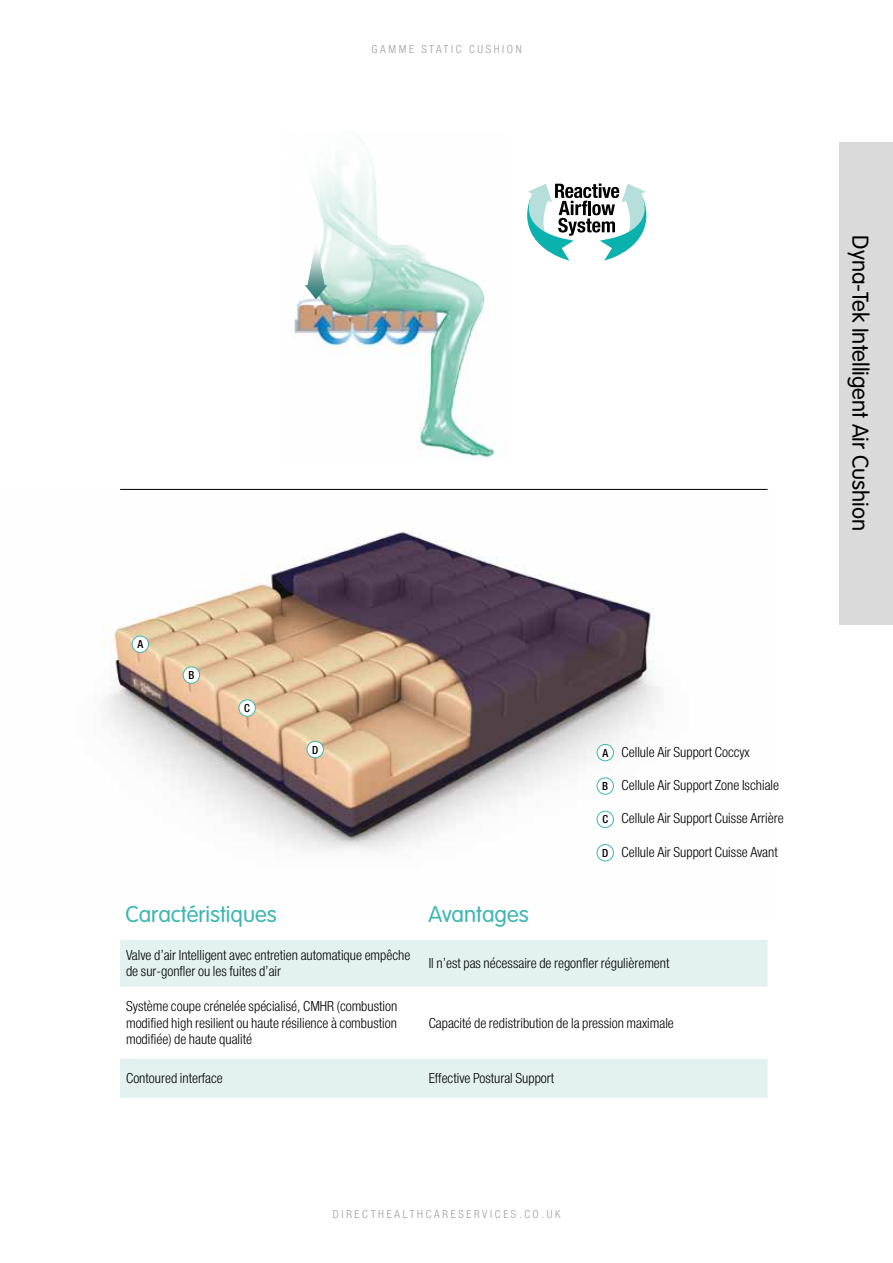
<style>
.page{position:relative;width:893px;height:1263px;background:#fff}
.page>*{position:absolute;margin:0;border:0;box-sizing:border-box;transform-origin:0 0}
.t1{font:300 22.5px "VAG Rounded";color:#000}
.t2{font:300 22.5px "VAG Rounded";color:#3db7b0}
.t3{font:15px/16.5px "Helvetica Neue H47";color:#000}
.t4{font:12px "Helvetica Neue H47";letter-spacing:.22em;color:#9d9d9c}
.t5{font:12px "Helvetica Neue H67";color:#000}
.s1{font-family:"Helvetica Neue H67";font-size:12px}
</style>
<div class="page">
<img style="left:102px;top:530px;width:557px;height:332px">
<div style="left:132px;top:636px;width:17px;height:16px;background:#fff;border-radius:50%"></div>
<div style="left:132px;top:636px;width:17px;height:17px;border:1px solid #3db7b0;border-radius:50%"></div>
<div style="left:183px;top:667px;width:17px;height:16px;background:#fff;border-radius:50%"></div>
<div style="left:183px;top:666px;width:17px;height:17px;border:1px solid #3db7b0;border-radius:50%"></div>
<div style="left:239px;top:700px;width:16px;height:16px;background:#fff;border-radius:50%"></div>
<div style="left:239px;top:699px;width:17px;height:17px;border:1px solid #3db7b0;border-radius:50%"></div>
<div style="left:307px;top:741px;width:16px;height:17px;background:#fff;border-radius:50%"></div>
<div style="left:307px;top:741px;width:17px;height:17px;border:1px solid #3db7b0;border-radius:50%"></div>
<div style="left:597px;top:744px;width:16px;height:17px;background:#fff;border-radius:50%"></div>
<div style="left:597px;top:744px;width:17px;height:17px;border:1px solid #3db7b0;border-radius:50%"></div>
<div style="left:597px;top:778px;width:16px;height:16px;background:#fff;border-radius:50%"></div>
<div style="left:597px;top:777px;width:17px;height:17px;border:1px solid #3db7b0;border-radius:50%"></div>
<div style="left:597px;top:811px;width:16px;height:17px;background:#fff;border-radius:50%"></div>
<div style="left:597px;top:811px;width:17px;height:17px;border:1px solid #3db7b0;border-radius:50%"></div>
<div style="left:597px;top:844px;width:16px;height:17px;background:#fff;border-radius:50%"></div>
<div style="left:597px;top:844px;width:17px;height:17px;border:1px solid #3db7b0;border-radius:50%"></div>
<svg style="left:120px;top:940px;width:648px;height:158px;fill:#e3f2f1"></svg>
<div style="left:840px;top:142px;width:53px;height:483px;background:#dadada"></div>
<img style="left:294px;top:138px;width:202px;height:320px">
<img style="left:305px;top:241px;width:22px;height:58px">
<svg style="left:527px;top:184px;width:119px;height:76px"></svg>
<hr style="left:120px;top:489px;width:648px;height:1px;background:#000">
<p class="t4" style="left:372px;top:41px;width:152px">GAMME STATIC CUSHION</p>
<p class="t5" style="left:138px;top:636px;width:7px">A</p>
<p class="t5" style="left:188px;top:667px;width:8px">B</p>
<p class="t5" style="left:244px;top:700px;width:7px">C</p>
<p class="t5" style="left:312px;top:741px;width:8px">D</p>
<p class="t3" style="left:602px;top:745px;width:149px"><span class="s1">A</span> Cellule Air Support Coccyx</p>
<p class="t3" style="left:602px;top:778px;width:178px"><span class="s1">B</span> Cellule Air Support Zone Ischiale</p>
<p class="t3" style="left:602px;top:811px;width:183px"><span class="s1">C</span> Cellule Air Support Cuisse Arrière</p>
<p class="t3" style="left:602px;top:845px;width:177px"><span class="s1">D</span> Cellule Air Support Cuisse Avant</p>
<h1 class="t2" style="left:125px;top:901px;width:153px">Caractéristiques</h1>
<h1 class="t2" style="left:429px;top:901px;width:102px">Avantages</h1>
<p class="t3" style="left:126px;top:948px;width:286px">Valve d’air Intelligent avec entretien automatique empêche de sur-gonfler ou les fuites d’air</p>
<p class="t3" style="left:429px;top:956px;width:242px">Il n’est pas nécessaire de regonfler régulièrement</p>
<p class="t3" style="left:126px;top:999px;width:273px;text-align:justify">Système coupe crénelée spécialisé, CMHR (combustion modified high resilient ou haute résilience à combustion modifiée) de haute qualité</p>
<p class="t3" style="left:429px;top:1016px;width:247px">Capacité de redistribution de la pression maximale</p>
<p class="t3" style="left:126px;top:1071px;width:98px">Contoured interface</p>
<p class="t3" style="left:429px;top:1071px;width:127px">Effective Postural Support</p>
<p class="t4" style="left:333px;top:1206px;width:229px">DIRECTHEALTHCARESERVICES.CO.UK</p>
<h1 class="t1" style="left:873px;top:235px;width:297px;rotate:90deg">Dyna-Tek Intelligent Air Cushion</h1>
</div>
